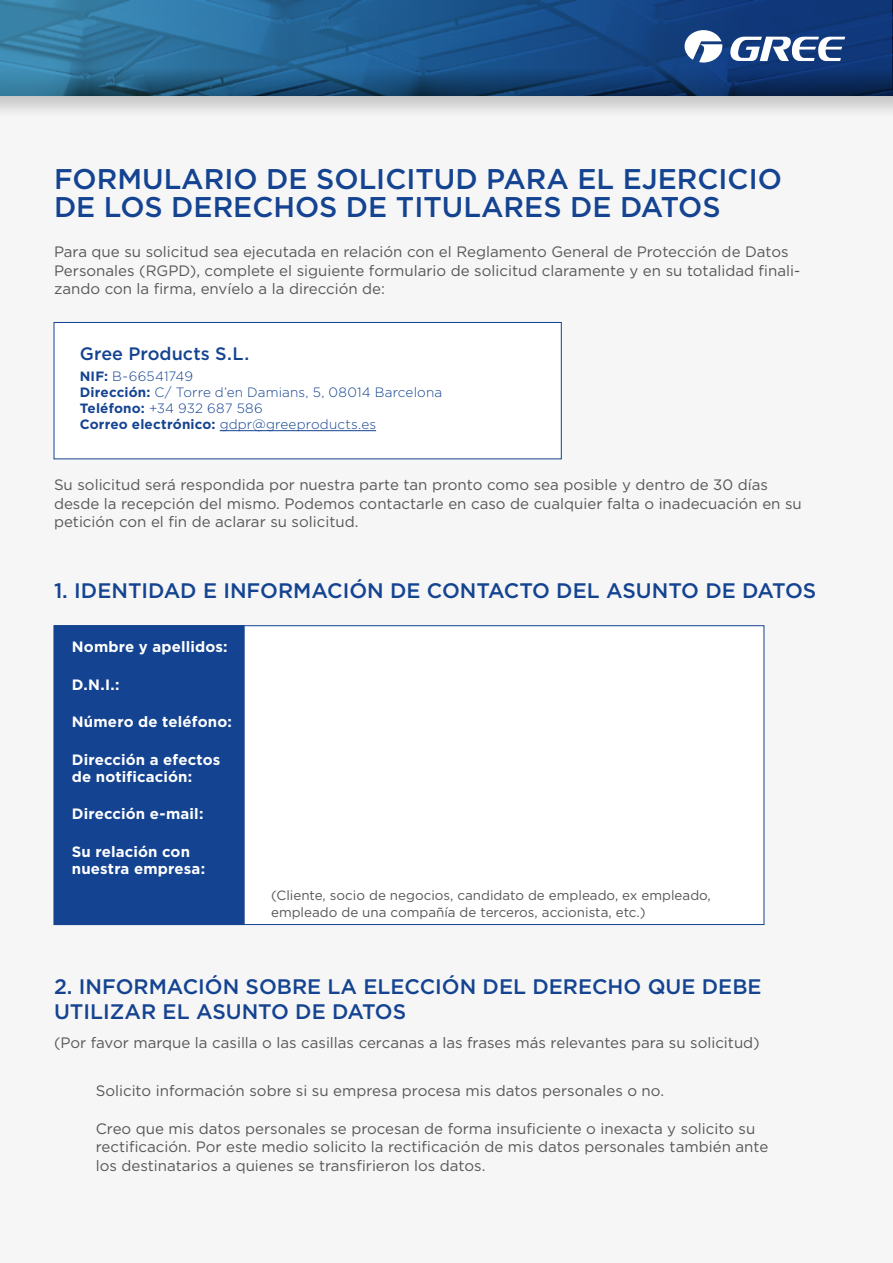
<style>
.page{position:relative;width:893px;height:1263px;background:#fff}
.page>*{position:absolute;margin:0;border:0;box-sizing:border-box;transform-origin:0 0}
.t1{font:500 28.5px/28.5px "Gotham";color:#144391}
.t2{font:500 21px/25.5px "Gotham";color:#144391}
.t3{font:500 18px "Gotham";color:#144391}
.t4{font:15px/18.5px "Gotham";color:#575756}
.t5{font:700 15px/16.5px "Gotham";letter-spacing:.01em;color:#fff}
.t6{font:300 13.5px/16.2px "Gotham";letter-spacing:.015em;color:#144391}
.t7{font:13.35px/16.8px "Gotham";color:#575756}
.s1{font-weight:700}
</style>
<div class="page">
<div style="left:0;top:91px;width:893px;height:1172px;background:#f6f6f6"></div>
<div style="left:0;top:62px;width:893px;height:58px;background:#000;opacity:.2"></div>
<svg style="left:0;top:0;width:893px;height:96px;background:#1e5588"></svg>
<svg style="left:685px;top:30px;width:37px;height:33px"></svg>
<svg style="left:730px;top:37px;width:115px;height:24px"></svg>
<div style="left:54px;top:625px;width:710px;height:300px;background:#fff;border:1px solid #144391"></div>
<div style="left:54px;top:322px;width:508px;height:137px;background:#fff;border:1px solid #144391"></div>
<div style="left:54px;top:625px;width:190px;height:300px;background:#144391"></div>
<hr style="left:220px;top:430px;width:156px;height:1px;background:#144391">
<h1 class="t1" style="left:54px;top:164px;width:729px">FORMULARIO DE SOLICITUD PARA EL EJERCICIO<br>DE LOS DERECHOS DE TITULARES DE DATOS</h1>
<p class="t4" style="left:54px;top:242px;width:748px">Para que su solicitud sea ejecutada en relación con el Reglamento General de Protección de Datos<br>Personales (RGPD), complete el siguiente formulario de solicitud claramente y en su totalidad finali&shy;zando con la firma, envíelo a la dirección de:</p>
<p class="t3" style="left:80px;top:342px;width:171px">Gree Products S.L.</p>
<p class="t6" style="left:80px;top:367px;width:364px"><span class="s1">NIF:</span> B-66541749<br><span class="s1">Dirección:</span> C/ Torre d’en Damians, 5, 08014 Barcelona <span class="s1">Teléfono:</span> +34 932 687 586<br><span class="s1">Correo electrónico:</span> gdpr@greeproducts.es</p>
<p class="t4" style="left:54px;top:475px;width:749px">Su solicitud será respondida por nuestra parte tan pronto como sea posible y dentro de 30 días desde la recepción del mismo. Podemos contactarle en caso de cualquier falta o inadecuación en su petición con el fin de aclarar su solicitud.</p>
<h2 class="t2" style="left:54px;top:577px;width:764px">1. IDENTIDAD E INFORMACIÓN DE CONTACTO DEL ASUNTO DE DATOS</h2>
<p class="t5" style="left:72px;top:638px;width:157px">Nombre y apellidos:</p>
<p class="t5" style="left:72px;top:676px;width:49px">D.N.I.:</p>
<p class="t5" style="left:72px;top:713px;width:162px">Número de teléfono:</p>
<p class="t5" style="left:72px;top:751px;width:150px">Dirección a efectos de notificación:</p>
<p class="t5" style="left:72px;top:805px;width:133px">Dirección e-mail:</p>
<p class="t5" style="left:72px;top:843px;width:135px">Su relación con nuestra empresa:</p>
<p class="t7" style="left:271px;top:887px;width:441px">(Cliente, socio de negocios, candidato de empleado, ex empleado, empleado de una compañía de terceros, accionista, etc.)</p>
<h2 class="t2" style="left:54px;top:973px;width:709px">2. INFORMACIÓN SOBRE LA ELECCIÓN DEL DERECHO QUE DEBE<br>UTILIZAR EL ASUNTO DE DATOS</h2>
<p class="t4" style="left:54px;top:1033px;width:707px">(Por favor marque la casilla o las casillas cercanas a las frases más relevantes para su solicitud)</p>
<p class="t4" style="left:96px;top:1081px;width:570px">Solicito información sobre si su empresa procesa mis datos personales o no.</p>
<p class="t4" style="left:96px;top:1119px;width:674px">Creo que mis datos personales se procesan de forma insuficiente o inexacta y solicito su rectificación. Por este medio solicito la rectificación de mis datos personales también ante los destinatarios a quienes se transfirieron los datos.</p>
</div>
